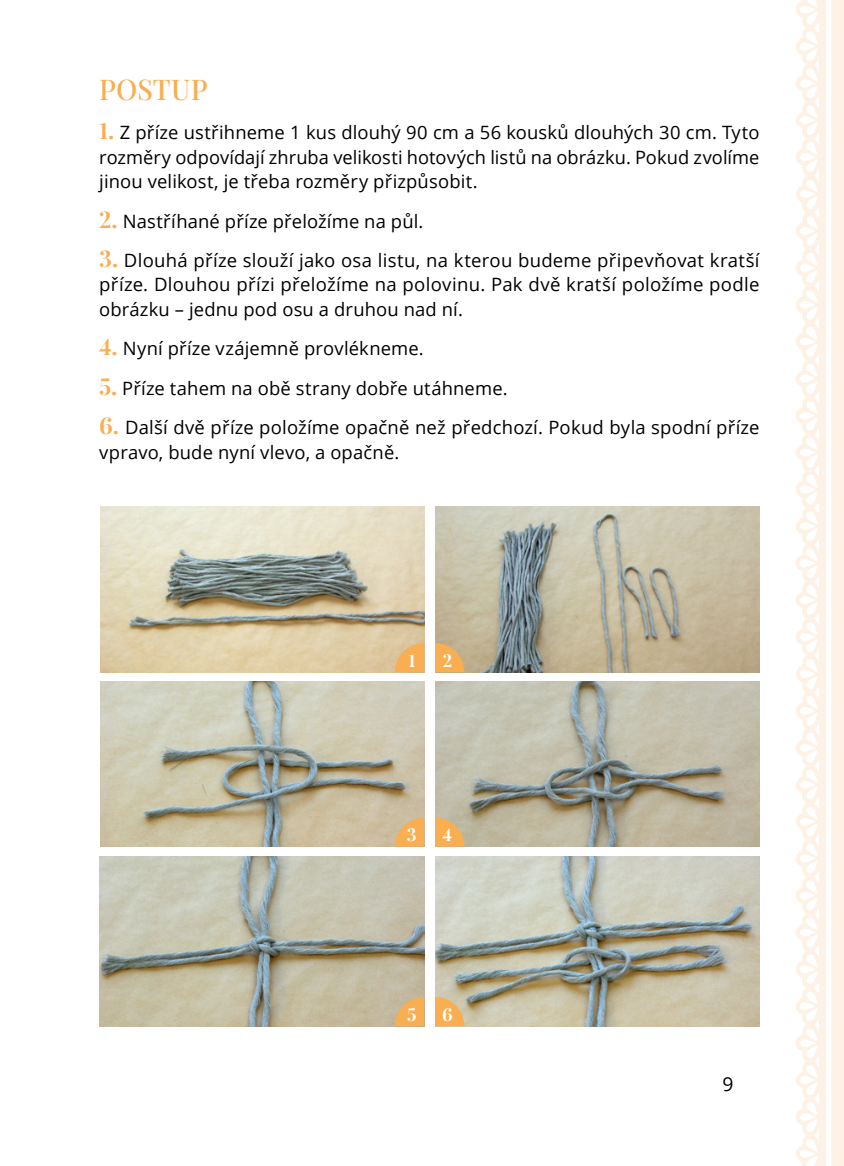
<style>
.page{position:relative;width:844px;height:1166px;background:#fff}
.page>*{position:absolute;margin:0;border:0;box-sizing:border-box;transform-origin:0 0}
.nadpis2{font:500 28px "Playfair Display";letter-spacing:.005em;color:#f8ae51}
.t1{font:19.25px "Open Sans";color:#000}
.Normal1{font:18.38px/24.5px "Open Sans";letter-spacing:.01em;color:#000;text-align:justify}
.cislo_obr{font:700 17.5px "Playfair Display";color:#fff}
.s1{font-family:"Playfair Display";font-weight:700;font-size:22.75px;color:#f8ae51}
</style>
<div class="page">
<svg style="left:796px;top:0;width:47px;height:1166px;fill:#fdf2e5"></svg>
<svg style="left:825px;top:0;width:6px;height:1166px"></svg>
<img style="left:100px;top:506px;width:324px;height:166px">
<svg style="left:395px;top:643px;width:29px;height:29px"></svg>
<img style="left:435px;top:506px;width:324px;height:166px">
<svg style="left:435px;top:643px;width:29px;height:29px"></svg>
<img style="left:100px;top:681px;width:324px;height:165px">
<svg style="left:395px;top:817px;width:29px;height:29px"></svg>
<img style="left:435px;top:681px;width:324px;height:165px">
<svg style="left:435px;top:817px;width:29px;height:29px"></svg>
<img style="left:99px;top:856px;width:325px;height:170px">
<svg style="left:395px;top:997px;width:29px;height:29px"></svg>
<img style="left:435px;top:856px;width:324px;height:170px">
<svg style="left:435px;top:997px;width:29px;height:29px"></svg>
<p class="nadpis2" style="left:99px;top:67px;width:110px">POSTUP</p>
<p class="Normal1" style="left:99px;top:120px;width:661px"><span class="s1">1.</span> Z příze ustřihneme 1 kus dlouhý 90 cm a 56 kousků dlouhých 30 cm. Tyto rozměry odpovídají zhruba velikosti hotových listů na obrázku. Pokud zvolíme jinou velikost, je třeba rozměry přizpůsobit.</p>
<p class="Normal1" style="left:99px;top:208px;width:325px"><span class="s1">2.</span> Nastříhané příze přeložíme na půl.</p>
<p class="Normal1" style="left:99px;top:248px;width:661px"><span class="s1">3.</span> Dlouhá příze slouží jako osa listu, na kterou budeme připevňovat kratší příze. Dlouhou přízi přeložíme na polovinu. Pak dvě kratší položíme podle obrázku – jednu pod osu a druhou nad ní.</p>
<p class="Normal1" style="left:99px;top:336px;width:326px"><span class="s1">4.</span> Nyní příze vzájemně provlékneme.</p>
<p class="Normal1" style="left:99px;top:375px;width:409px"><span class="s1">5.</span> Příze tahem na obě strany dobře utáhneme.</p>
<p class="Normal1" style="left:99px;top:415px;width:661px"><span class="s1">6.</span> Další dvě příze položíme opačně než předchozí. Pokud byla spodní příze vpravo, bude nyní vlevo, a opačně.</p>
<p class="cislo_obr" style="left:408px;top:646px;width:8px">1</p>
<p class="cislo_obr" style="left:442px;top:646px;width:11px">2</p>
<p class="cislo_obr" style="left:407px;top:821px;width:11px">3</p>
<p class="cislo_obr" style="left:442px;top:821px;width:11px">4</p>
<p class="cislo_obr" style="left:407px;top:1000px;width:11px">5</p>
<p class="cislo_obr" style="left:442px;top:1000px;width:12px">6</p>
<p class="t1" style="left:722px;top:1071px;width:13px">9</p>
</div>
